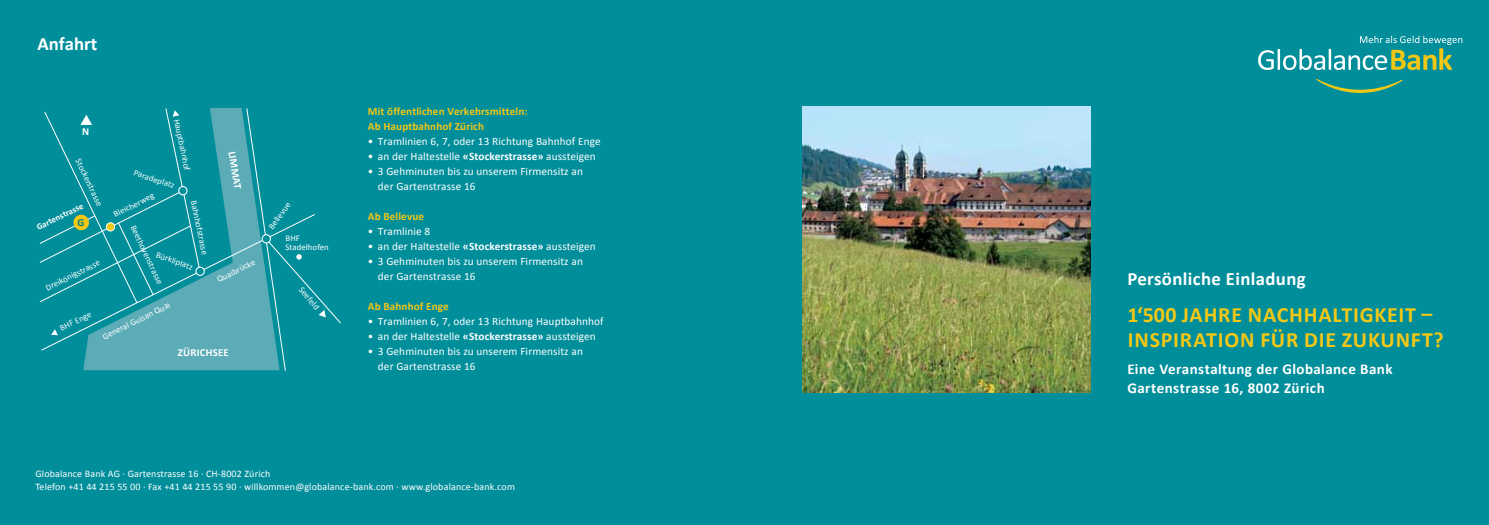
<style>
.page{position:relative;width:1489px;height:525px;background:#fff}
.page>*{position:absolute;margin:0;border:0;box-sizing:border-box;transform-origin:0 0}
.t1{font:700 21.88px/25px "Calibri";letter-spacing:.035em;color:#f3c716}
.t2{font:700 18.75px "Calibri";letter-spacing:.02em;color:#fff}
.t3{font:700 15px/18.8px "Calibri";letter-spacing:.025em;color:#fff}
.t4{font:11.25px/15px "Calibri";letter-spacing:.01em;color:#fff}
.t5{font:700 11.12px/15px "Calibri";letter-spacing:.01em;color:#f3c716}
.t6{font:700 10.75px "Calibri";letter-spacing:.02em;color:#fff}
.t7{font:700 10.75px "Calibri";color:#007c88}
.t8{font:10px/12.5px "Calibri";letter-spacing:.015em;color:#fff}
.t9{font:8.75px/8.8px "Calibri";letter-spacing:.01em;color:#fff}
.t10{font:700 8.75px "Calibri";color:#fff}
.s1{font-weight:700}
</style>
<div class="page">
<div style="left:0;top:0;width:1488px;height:524px;background:#008e9b"></div>
<svg style="left:1316px;top:79px;width:86px;height:14px"></svg>
<svg style="left:1258px;top:36px;width:204px;height:34px"></svg>
<svg style="left:83px;top:108px;width:163px;height:262px;fill:#5cacb7"></svg>
<svg style="left:41px;top:213px;width:205px;height:138px"></svg>
<svg style="left:246px;top:108px;width:95px;height:263px"></svg>
<svg style="left:39px;top:108px;width:167px;height:196px"></svg>
<svg style="left:51px;top:329px;width:7px;height:6px"></svg>
<img style="left:803px;top:106px;width:287px;height:286px">
<h2 class="t2" style="left:37px;top:32px;width:61px">Anfahrt</h2>
<p class="t6" style="left:82px;top:125px;width:7px">N</p>
<p class="t9" style="left:83px;top:157px;width:53px;rotate:65deg">Stockerstrasse</p>
<p class="t10" style="left:35px;top:222px;width:52px;rotate:-26deg">Gartenstrasse</p>
<p class="t7" style="left:77px;top:215px;width:8px">G</p>
<p class="t9" style="left:44px;top:284px;width:61px;rotate:-26deg">Dreikönigstrasse</p>
<p class="t9" style="left:181px;top:118px;width:54px;rotate:78deg">Hauptbahnhof</p>
<p class="t9" style="left:136px;top:167px;width:44px;rotate:19deg">Paradeplatz</p>
<p class="t9" style="left:112px;top:210px;width:46px;rotate:-26deg">Bleicherweg</p>
<p class="t9" style="left:137px;top:223px;width:66px;rotate:65deg">Beethovenstrasse</p>
<p class="t9" style="left:198px;top:199px;width:57px;rotate:78deg">Bahnhofstrasse</p>
<p class="t9" style="left:158px;top:250px;width:40px;rotate:19deg">Bürkliplatz</p>
<p class="t9" style="left:58px;top:324px;width:36px;rotate:-26deg">BHF Enge</p>
<p class="t9" style="left:101px;top:332px;width:76px;rotate:-26deg">General Guisan Quai</p>
<p class="t6" style="left:239px;top:150px;width:35px;rotate:81deg">LIMMAT</p>
<p class="t9" style="left:215px;top:275px;width:43px;rotate:-26deg">Quaibrücke</p>
<p class="t6" style="left:178px;top:345px;width:41px">ZÜRICHSEE</p>
<p class="t9" style="left:266px;top:225px;width:32px;rotate:-53deg">Bellevue</p>
<p class="t9" style="left:285px;top:233px;width:45px">BHF<br>Stadelhofen</p>
<p class="t9" style="left:304px;top:285px;width:28px;rotate:49deg">Seefeld</p>
<p class="t5" style="left:368px;top:103px;width:161px">Mit öffentlichen Verkehrsmitteln:<br>Ab Hauptbahnhof Zürich</p>
<p class="t4" style="left:368px;top:133px;width:234px">• Tramlinien 6, 7, oder 13 Richtung Bahnhof Enge</p>
<p class="t4" style="left:368px;top:148px;width:229px">• an der Haltestelle <span class="s1">«Stockerstrasse»</span> aussteigen</p>
<p class="t4" style="left:378px;top:163px;width:206px;text-indent:-10px">• 3 Gehminuten bis zu unserem Firmensitz an der Gartenstrasse 16</p>
<p class="t5" style="left:368px;top:208px;width:58px">Ab Bellevue</p>
<p class="t4" style="left:368px;top:223px;width:64px">• Tramlinie 8</p>
<p class="t4" style="left:368px;top:238px;width:229px">• an der Haltestelle <span class="s1">«Stockerstrasse»</span> aussteigen</p>
<p class="t4" style="left:378px;top:253px;width:206px;text-indent:-10px">• 3 Gehminuten bis zu unserem Firmensitz an der Gartenstrasse 16</p>
<p class="t5" style="left:368px;top:298px;width:82px">Ab Bahnhof Enge</p>
<p class="t4" style="left:368px;top:313px;width:237px">• Tramlinien 6, 7, oder 13 Richtung Hauptbahnhof</p>
<p class="t4" style="left:368px;top:328px;width:229px">• an der Haltestelle <span class="s1">«Stockerstrasse»</span> aussteigen</p>
<p class="t4" style="left:378px;top:343px;width:206px;text-indent:-10px">• 3 Gehminuten bis zu unserem Firmensitz an der Gartenstrasse 16</p>
<p class="t8" style="left:35px;top:466px;width:481px">Globalance Bank AG · Gartenstrasse 16 · CH-8002 Zürich<br>Telefon +41 44 215 55 00 · Fax +41 44 215 55 90 · willkommen@globalance-bank.com · www.globalance-bank.com</p>
<h2 class="t2" style="left:1127px;top:267px;width:180px">Persönliche Einladung</h2>
<h1 class="t1" style="left:1127px;top:301px;width:318px">1‘500 Jahre Nachhaltigkeit –<br>Inspiration für die Zukunft?</h1>
<h3 class="t3" style="left:1127px;top:358px;width:267px">Eine Veranstaltung der Globalance Bank<br>Gartenstrasse 16, 8002 Zürich</h3>
</div>
